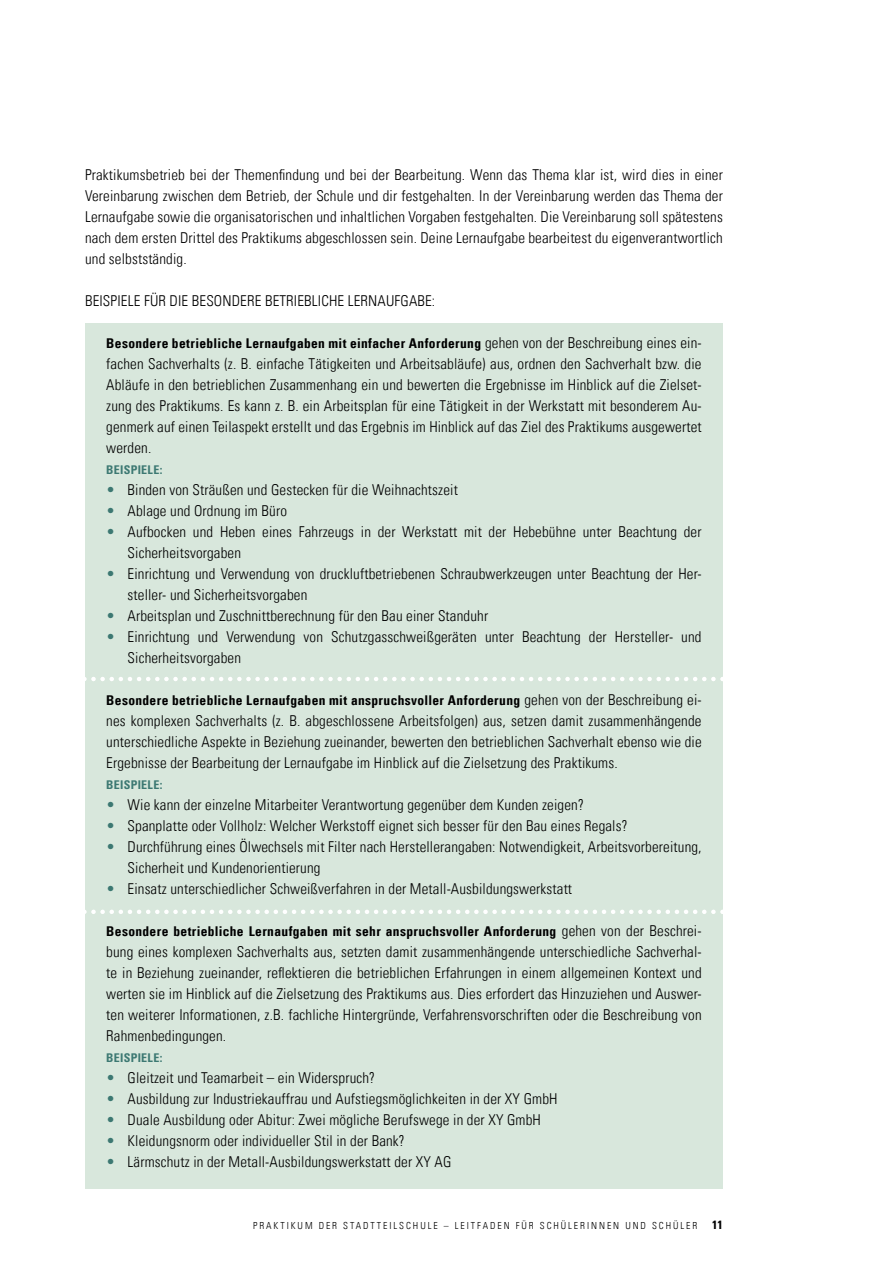
<style>
.page{position:relative;width:893px;height:1263px;background:#fff}
.page>*{position:absolute;margin:0;border:0;box-sizing:border-box;transform-origin:0 0}
.t1{font:300 condensed 15px/21px "Univers LT";letter-spacing:.01em;color:#000;text-align:justify}
.t2{font:700 condensed 13.5px "Univers";letter-spacing:.025em;color:#000}
.t3{font:700 condensed 12px "Univers LT Std";color:#3c7872}
.t4{font:300 condensed 9.75px "Univers LT";letter-spacing:.2em;color:#000}
.s1{font-family:"Univers LT";font-weight:300;font-size:15px}
.s2{color:#3c7872}
.s3{font-family:"Univers LT Std";font-weight:700;font-size:12px}
</style>
<div class="page">
<div style="left:85px;top:323px;width:638px;height:865px;background:#d8e7dc"></div>
<svg style="left:85px;top:677px;width:638px;height:4px"></svg>
<svg style="left:85px;top:909px;width:638px;height:5px"></svg>
<p class="t1" style="left:85px;top:164px;width:639px">Praktikumsbetrieb bei der Themenfindung und bei der Bearbeitung. Wenn das Thema klar ist, wird dies in einer Vereinbarung zwischen dem Betrieb, der Schule und dir festgehalten. In der Vereinbarung werden das Thema der Lernaufgabe sowie die organisatorischen und inhaltlichen Vorgaben festgehalten. Die Vereinbarung soll spätestens nach dem ersten Drittel des Praktikums abgeschlossen sein. Deine Lernaufgabe bearbeitest du eigenverantwortlich und selbstständig.</p>
<p class="t1" style="left:85px;top:290px;width:15px">Beispiele</p>
<p class="t1" style="left:144px;top:290px;width:8px">für</p>
<p class="t1" style="left:170px;top:290px;width:31px">die besondere</p>
<p class="t1" style="left:265px;top:290px;width:8px">betriebliche</p>
<p class="t1" style="left:348px;top:290px;width:15px">Lernaufgabe</p>
<p class="t1" style="left:432px;top:290px;width:5px">:</p>
<p class="t2" style="left:106px;top:335px;width:597px">Besondere betriebliche Lernaufgaben mit einfacher Anforderung <span class="s1">gehen von der Beschreibung eines ein-</span></p>
<p class="t1" style="left:106px;top:353px;width:597px">fachen Sachverhalts (z. B. einfache Tätigkeiten und Arbeitsabläufe) aus, ordnen den Sachverhalt bzw. die Abläufe in den betrieblichen Zusammenhang ein und bewerten die Ergebnisse im Hinblick auf die Zielset&shy;zung des Praktikums. Es kann z. B. ein Arbeitsplan für eine Tätigkeit in der Werkstatt mit besonderem Au&shy;genmerk auf einen Teilaspekt erstellt und das Ergebnis im Hinblick auf das Ziel des Praktikums ausgewertet werden.</p>
<p class="t3" style="left:106px;top:462px;width:15px">BEISPIELE</p>
<p class="t3" style="left:160px;top:462px;width:4px">:</p>
<p class="t1" style="left:106px;top:479px;width:353px"><span class="s2">•</span> Binden von Sträußen und Gestecken für die Weihnachtszeit</p>
<p class="t1" style="left:106px;top:500px;width:182px"><span class="s2">•</span> Ablage und Ordnung im Büro</p>
<p class="t1" style="left:128px;top:521px;width:575px;text-indent:-21px"><span class="s2">•</span> Aufbocken und Heben eines Fahrzeugs in der Werkstatt mit der Hebebühne unter Beachtung der<br>Sicherheitsvorgaben</p>
<p class="t1" style="left:128px;top:563px;width:576px;text-indent:-21px"><span class="s2">•</span> Einrichtung und Verwendung von druckluftbetriebenen Schraubwerkzeugen unter Beachtung der Her&shy;steller- und Sicherheitsvorgaben</p>
<p class="t1" style="left:106px;top:605px;width:383px"><span class="s2">•</span> Arbeitsplan und Zuschnittberechnung für den Bau einer Standuhr</p>
<p class="t1" style="left:128px;top:626px;width:575px;text-indent:-21px"><span class="s2">•</span> Einrichtung und Verwendung von Schutzgasschweißgeräten unter Beachtung der Hersteller- und<br>Sicherheitsvorgaben</p>
<p class="t2" style="left:106px;top:692px;width:597px">Besondere betriebliche Lernaufgaben mit anspruchsvoller Anforderung <span class="s1">gehen von der Beschreibung ei-</span></p>
<p class="t1" style="left:106px;top:710px;width:597px">nes komplexen Sachverhalts (z. B. abgeschlossene Arbeitsfolgen) aus, setzen damit zusammenhängende unterschiedliche Aspekte in Beziehung zueinander, bewerten den betrieblichen Sachverhalt ebenso wie die Ergebnisse der Bearbeitung der Lernaufgabe im Hinblick auf die Zielsetzung des Praktikums.</p>
<p class="t3" style="left:106px;top:777px;width:15px">BEISPIELE</p>
<p class="t3" style="left:160px;top:777px;width:4px">:</p>
<p class="t1" style="left:106px;top:794px;width:479px"><span class="s2">•</span> Wie kann der einzelne Mitarbeiter Verantwortung gegenüber dem Kunden zeigen?</p>
<p class="t1" style="left:106px;top:815px;width:523px"><span class="s2">•</span> Spanplatte oder Vollholz: Welcher Werkstoff eignet sich besser für den Bau eines Regals?</p>
<p class="t1" style="left:128px;top:836px;width:576px;text-indent:-21px"><span class="s2">•</span> Durchführung eines Ölwechsels mit Filter nach Herstellerangaben: Notwendigkeit, Arbeitsvorbereitung,<br>Sicherheit und Kundenorientierung</p>
<p class="t1" style="left:106px;top:878px;width:467px"><span class="s2">•</span> Einsatz unterschiedlicher Schweißverfahren in der Metall-Ausbildungswerkstatt</p>
<p class="t2" style="left:106px;top:923px;width:597px">Besondere betriebliche Lernaufgaben mit sehr anspruchsvoller Anforderung <span class="s1">gehen von der Beschrei-</span></p>
<p class="t1" style="left:106px;top:941px;width:597px">bung eines komplexen Sachverhalts aus, setzten damit zusammenhängende unterschiedliche Sachverhal&shy;te in Beziehung zueinander, reflektieren die betrieblichen Erfahrungen in einem allgemeinen Kontext und werten sie im Hinblick auf die Zielsetzung des Praktikums aus. Dies erfordert das Hinzuziehen und Auswer&shy;ten weiterer Informationen, z.B. fachliche Hintergründe, Verfahrensvorschriften oder die Beschreibung von Rahmenbedingungen.</p>
<p class="t3" style="left:106px;top:1050px;width:15px">BEISPIELE</p>
<p class="t3" style="left:160px;top:1050px;width:4px">:</p>
<p class="t1" style="left:106px;top:1067px;width:270px"><span class="s2">•</span> Gleitzeit und Teamarbeit – ein Widerspruch?</p>
<p class="t1" style="left:106px;top:1088px;width:453px"><span class="s2">•</span> Ausbildung zur Industriekauffrau und Aufstiegsmöglichkeiten in der XY GmbH</p>
<p class="t1" style="left:106px;top:1109px;width:436px"><span class="s2">•</span> Duale Ausbildung oder Abitur: Zwei mögliche Berufswege in der XY GmbH</p>
<p class="t1" style="left:106px;top:1130px;width:300px"><span class="s2">•</span> Kleidungsnorm oder individueller Stil in der Bank?</p>
<p class="t1" style="left:106px;top:1151px;width:347px"><span class="s2">•</span> Lärmschutz in der Metall-Ausbildungswerkstatt der XY AG</p>
<p class="t4" style="left:253px;top:1220px;width:471px">Praktikum der Stadtteilschule – Leitfaden für Schülerinnen und Schüler <span class="s3">11</span></p>
</div>
